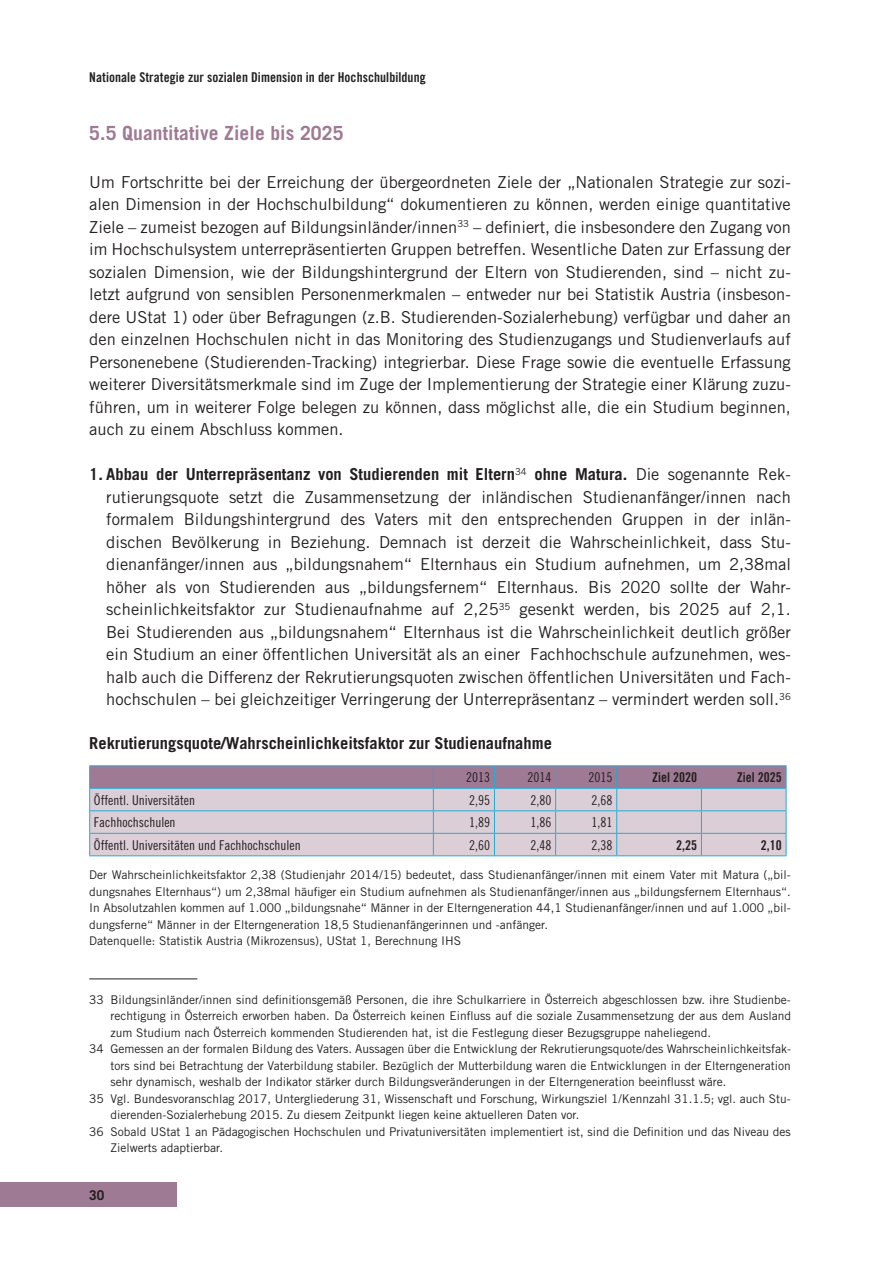
<style>
.page{position:relative;width:893px;height:1263px;background:#fff}
.page>*{position:absolute;margin:0;border:0;box-sizing:border-box;transform-origin:0 0}
.t1{font:700 19.5px "Trade Gothic LT Std";letter-spacing:.005em;color:#9f7a94}
.t2{font:16.5px/22.5px "Trade Gothic LT Std";color:#231f20;text-align:justify}
.t3{font:700 16.5px "Trade Gothic LT Std";color:#231f20}
.t4{font:13.5px "Trade Gothic LT Std Cn 18";color:#231f20}
.t5{font:13.5px "Trade Gothic LT Std Bd Cn 20";letter-spacing:.005em;color:#231f20}
.t6{font:700 13.5px "Trade Gothic LT Std";color:#231f20}
.t7{font:12px/16.5px "Trade Gothic LT Std";color:#231f20}
.s1{font-weight:700}
</style>
<div class="page">
<div style="left:0;top:1182px;width:176px;height:25px;background:#9f7a94"></div>
<hr style="left:89px;top:765px;width:344px;height:1px;background:#26abd5">
<hr style="left:433px;top:765px;width:61px;height:1px;background:#26abd5">
<hr style="left:494px;top:765px;width:62px;height:1px;background:#26abd5">
<hr style="left:556px;top:765px;width:61px;height:1px;background:#26abd5">
<hr style="left:617px;top:765px;width:84px;height:1px;background:#26abd5">
<hr style="left:701px;top:765px;width:85px;height:1px;background:#26abd5">
<svg style="left:89px;top:766px;width:698px;height:89px"></svg>
<hr style="left:89px;top:855px;width:344px;height:1px;background:#26abd5">
<hr style="left:433px;top:855px;width:61px;height:1px;background:#26abd5">
<hr style="left:494px;top:855px;width:62px;height:1px;background:#26abd5">
<hr style="left:556px;top:855px;width:61px;height:1px;background:#26abd5">
<hr style="left:617px;top:855px;width:84px;height:1px;background:#26abd5">
<hr style="left:701px;top:855px;width:85px;height:1px;background:#26abd5">
<hr style="left:89px;top:979px;width:108px;height:1px;background:#231f20">
<p class="t5" style="left:89px;top:69px;width:338px">Nationale Strategie zur sozialen Dimension in der Hochschulbildung</p>
<p class="t1" style="left:89px;top:121px;width:256px">5.5 Quantitative Ziele bis 2025</p>
<p class="t2" style="left:89px;top:170px;width:703px">Um Fortschritte bei der Erreichung der übergeordneten Ziele der „Nationalen Strategie zur sozi&shy;alen Dimension in der Hochschulbildung“ dokumentieren zu können, werden einige quantitative Ziele – zumeist bezogen auf Bildungsinländer/innen<sup>33</sup> – definiert, die insbesondere den Zugang von im Hochschulsystem unterrepräsentierten Gruppen betreffen. Wesentliche Daten zur Erfassung der sozialen Dimension, wie der Bildungshintergrund der Eltern von Studierenden, sind – nicht zu&shy;letzt aufgrund von sensiblen Personenmerkmalen – entweder nur bei Statistik Austria (insbeson&shy;dere UStat 1) oder über Befragungen (z.B. Studierenden-Sozialerhebung) verfügbar und daher an den einzelnen Hochschulen nicht in das Monitoring des Studienzugangs und Studienverlaufs auf Personenebene (Studierenden-Tracking) integrierbar. Diese Frage sowie die eventuelle Erfassung weiterer Diversitätsmerkmale sind im Zuge der Implementierung der Strategie einer Klärung zuzu&shy;führen, um in weiterer Folge belegen zu können, dass möglichst alle, die ein Studium beginnen, auch zu einem Abschluss kommen.</p>
<p class="t2" style="left:106px;top:463px;width:686px;text-indent:-17px"><span class="s1">1. Abbau der Unterrepräsentanz von Studierenden mit Eltern</span><sup>34</sup> <span class="s1">ohne Matura.</span> Die sogenannte Rek&shy;rutierungsquote setzt die Zusammensetzung der inländischen Studienanfänger/innen nach formalem Bildungshintergrund des Vaters mit den entsprechenden Gruppen in der inlän&shy;dischen Bevölkerung in Beziehung. Demnach ist derzeit die Wahrscheinlichkeit, dass Stu&shy;dienanfänger/innen aus „bildungsnahem“ Elternhaus ein Studium aufnehmen, um 2,38mal höher als von Studierenden aus „bildungsfernem“ Elternhaus. Bis 2020 sollte der Wahr&shy;scheinlichkeitsfaktor zur Studienaufnahme auf 2,25<sup>35</sup> gesenkt werden, bis 2025 auf 2,1.<br>Bei Studierenden aus „bildungsnahem“ Elternhaus ist die Wahrscheinlichkeit deutlich größer ein Studium an einer öffentlichen Universität als an einer Fachhochschule aufzunehmen, wes&shy;halb auch die Differenz der Rekrutierungsquoten zwischen öffentlichen Universitäten und Fach&shy;hochschulen – bei gleichzeitiger Verringerung der Unterrepräsentanz – vermindert werden soll.<sup>36</sup></p>
<p class="t3" style="left:89px;top:733px;width:464px">Rekrutierungsquote/Wahrscheinlichkeitsfaktor zur Studienaufnahme</p>
<p class="t4" style="left:466px;top:769px;width:25px">2013</p>
<p class="t4" style="left:527px;top:769px;width:25px">2014</p>
<p class="t4" style="left:588px;top:769px;width:25px">2015</p>
<p class="t5" style="left:652px;top:769px;width:46px">Ziel 2020</p>
<p class="t5" style="left:737px;top:769px;width:46px">Ziel 2025</p>
<p class="t4" style="left:94px;top:792px;width:103px">Öffentl. Universitäten</p>
<p class="t4" style="left:469px;top:792px;width:22px">2,95</p>
<p class="t4" style="left:530px;top:792px;width:22px">2,80</p>
<p class="t4" style="left:591px;top:792px;width:22px">2,68</p>
<p class="t4" style="left:94px;top:814px;width:83px">Fachhochschulen</p>
<p class="t4" style="left:469px;top:814px;width:22px">1,89</p>
<p class="t4" style="left:530px;top:814px;width:22px">1,86</p>
<p class="t4" style="left:591px;top:814px;width:22px">1,81</p>
<p class="t4" style="left:94px;top:837px;width:208px">Öffentl. Universitäten und Fachhochschulen</p>
<p class="t4" style="left:469px;top:837px;width:22px">2,60</p>
<p class="t4" style="left:530px;top:837px;width:22px">2,48</p>
<p class="t4" style="left:591px;top:837px;width:22px">2,38</p>
<p class="t5" style="left:676px;top:837px;width:22px">2,25</p>
<p class="t5" style="left:761px;top:837px;width:22px">2,10</p>
<p class="t7" style="left:89px;top:867px;width:703px">Der Wahrscheinlichkeitsfaktor 2,38 (Studienjahr 2014/15) bedeutet, dass Studienanfänger/innen mit einem Vater mit Matura („bil&shy;dungsnahes Elternhaus“) um 2,38mal häufiger ein Studium aufnehmen als Studienanfänger/innen aus „bildungsfernem Elternhaus“.<br>In Absolutzahlen kommen auf 1.000 „bildungsnahe“ Männer in der Elterngeneration 44,1 Studienanfänger/innen und auf 1.000 „bil&shy;dungsferne“ Männer in der Elterngeneration 18,5 Studienanfängerinnen und -anfänger.<br>Datenquelle: Statistik Austria (Mikrozensus), UStat 1, Berechnung IHS</p>
<p class="t7" style="left:89px;top:991px;width:703px">33 Bildungsinländer/innen sind definitionsgemäß Personen, die ihre Schulkarriere in Österreich abgeschlossen bzw. ihre Studienbe-</p>
<p class="t7" style="left:111px;top:1008px;width:682px">rechtigung in Österreich erworben haben. Da Österreich keinen Einfluss auf die soziale Zusammensetzung der aus dem Ausland</p>
<p class="t7" style="left:111px;top:1024px;width:602px">zum Studium nach Österreich kommenden Studierenden hat, ist die Festlegung dieser Bezugsgruppe naheliegend.</p>
<p class="t7" style="left:89px;top:1041px;width:703px">34 Gemessen an der formalen Bildung des Vaters. Aussagen über die Entwicklung der Rekrutierungsquote/des Wahrscheinlichkeitsfak-</p>
<p class="t7" style="left:111px;top:1057px;width:682px">tors sind bei Betrachtung der Vaterbildung stabiler. Bezüglich der Mutterbildung waren die Entwicklungen in der Elterngeneration</p>
<p class="t7" style="left:111px;top:1074px;width:617px">sehr dynamisch, weshalb der Indikator stärker durch Bildungsveränderungen in der Elterngeneration beeinflusst wäre.</p>
<p class="t7" style="left:89px;top:1090px;width:703px">35 Vgl. Bundesvoranschlag 2017, Untergliederung 31, Wissenschaft und Forschung, Wirkungsziel 1/Kennzahl 31.1.5; vgl. auch Stu-</p>
<p class="t7" style="left:111px;top:1107px;width:471px">dierenden-Sozialerhebung 2015. Zu diesem Zeitpunkt liegen keine aktuelleren Daten vor.</p>
<p class="t7" style="left:89px;top:1123px;width:703px">36 Sobald UStat 1 an Pädagogischen Hochschulen und Privatuniversitäten implementiert ist, sind die Definition und das Niveau des</p>
<p class="t7" style="left:111px;top:1140px;width:114px">Zielwerts adaptierbar.</p>
<p class="t6" style="left:89px;top:1186px;width:17px">30</p>
</div>
